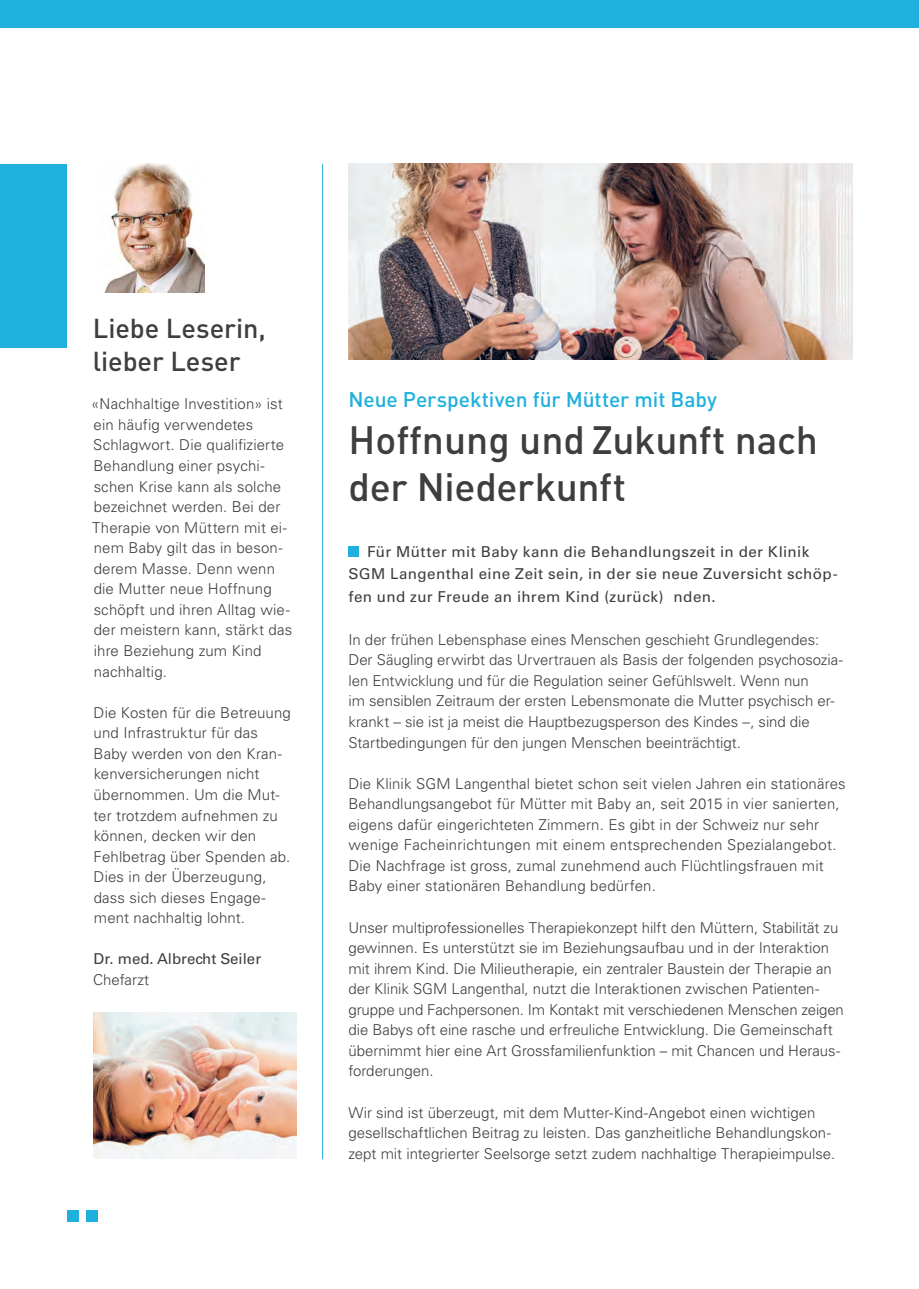
<style>
.page{position:relative;width:919px;height:1289px;background:#fff}
.page>*{position:absolute;margin:0;border:0;box-sizing:border-box;transform-origin:0 0}
.t1{font:500 39px/46.8px "DINOT";letter-spacing:-.01em;color:#3e3e3f}
.t2{font:500 27px/32.4px "DINOT";color:#3e3e3f}
.t3{font:500 21px "DINOT";letter-spacing:-.005em;color:#1fb0de}
.t4{font:300 15px/20.5px "Univers LT Std";color:#3e3e3f}
.t5{font:15px/22.5px "Univers LT Std";letter-spacing:.025em;color:#3e3e3f}
.t6{font:15px "Univers LT Std";color:#3e3e3f}
</style>
<div class="page">
<img style="left:104px;top:164px;width:100px;height:129px">
<hr style="left:322px;top:164px;width:1px;height:995px;background:#1fb0de">
<img style="left:349px;top:164px;width:503px;height:195px">
<div style="left:0;top:0;width:918px;height:27px;background:#1fb0de"></div>
<div style="left:0;top:164px;width:67px;height:184px;background:#1fb0de"></div>
<div style="left:67px;top:1210px;width:12px;height:12px;background:#1fb0de"></div>
<div style="left:86px;top:1210px;width:12px;height:12px;background:#1fb0de"></div>
<div style="left:348px;top:546px;width:11px;height:10px;background:#1fb0de"></div>
<img style="left:93px;top:1012px;width:203px;height:146px">
<h2 class="t2" style="left:93px;top:310px;width:174px">Liebe Leserin, lieber Leser</h2>
<p class="t4" style="left:91px;top:394px;width:203px">«Nachhaltige Investition» ist ein häufig verwendetes<br>Schlagwort. Die qualifizierte<br>Behandlung einer psychi&shy;schen Krise kann als solche bezeichnet werden. Bei der<br>Therapie von Müttern mit ei&shy;nem Baby gilt das in beson&shy;derem Masse. Denn wenn die Mutter neue Hoffnung schöpft und ihren Alltag wie&shy;der meistern kann, stärkt das ihre Beziehung zum Kind nachhaltig.</p>
<p class="t4" style="left:93px;top:702px;width:199px">Die Kosten für die Betreuung und Infrastruktur für das<br>Baby werden von den Kran&shy;kenversicherungen nicht übernommen. Um die Mut&shy;ter trotzdem aufnehmen zu können, decken wir den<br>Fehlbetrag über Spenden ab.<br>Dies in der Überzeugung, dass sich dieses Engage&shy;ment nachhaltig lohnt.</p>
<p class="t6" style="left:94px;top:950px;width:169px">Dr. med. Albrecht Seiler</p>
<p class="t4" style="left:93px;top:969px;width:57px">Chefarzt</p>
<h3 class="t3" style="left:348px;top:383px;width:370px">Neue Perspektiven für Mütter mit Baby</h3>
<h1 class="t1" style="left:348px;top:414px;width:471px">Hoffnung und Zukunft nach der Niederkunft</h1>
<p class="t5" style="left:348px;top:540px;width:490px;text-indent:19px">Für Mütter mit Baby kann die Behandlungszeit in der Klinik<br>SGM Langenthal eine Zeit sein, in der sie neue Zuversicht schöp&shy;fen und zur Freude an ihrem Kind (zurück) nden.</p>
<p class="t4" style="left:348px;top:629px;width:496px">In der frühen Lebensphase eines Menschen geschieht Grundlegendes:<br>Der Säugling erwirbt das Urvertrauen als Basis der folgenden psychosozia&shy;len Entwicklung und für die Regulation seiner Gefühlswelt. Wenn nun<br>im sensiblen Zeitraum der ersten Lebensmonate die Mutter psychisch er&shy;krankt – sie ist ja meist die Hauptbezugsperson des Kindes –, sind die Startbedingungen für den jungen Menschen beeinträchtigt.</p>
<p class="t4" style="left:348px;top:773px;width:498px">Die Klinik SGM Langenthal bietet schon seit vielen Jahren ein stationäres Behandlungsangebot für Mütter mit Baby an, seit 2015 in vier sanierten, eigens dafür eingerichteten Zimmern. Es gibt in der Schweiz nur sehr wenige Facheinrichtungen mit einem entsprechenden Spezialangebot.<br>Die Nachfrage ist gross, zumal zunehmend auch Flüchtlingsfrauen mit Baby einer stationären Behandlung bedürfen.</p>
<p class="t4" style="left:348px;top:917px;width:497px">Unser multiprofessionelles Therapiekonzept hilft den Müttern, Stabilität zu gewinnen. Es unterstützt sie im Beziehungsaufbau und in der Interaktion mit ihrem Kind. Die Milieutherapie, ein zentraler Baustein der Therapie an der Klinik SGM Langenthal, nutzt die Interaktionen zwischen Patienten&shy;gruppe und Fachpersonen. Im Kontakt mit verschiedenen Menschen zeigen die Babys oft eine rasche und erfreuliche Entwicklung. Die Gemeinschaft übernimmt hier eine Art Grossfamilienfunktion – mit Chancen und Heraus&shy;forderungen.</p>
<p class="t4" style="left:348px;top:1101px;width:488px">Wir sind ist überzeugt, mit dem Mutter-Kind-Angebot einen wichtigen gesellschaftlichen Beitrag zu leisten. Das ganzheitliche Behandlungskon&shy;zept mit integrierter Seelsorge setzt zudem nachhaltige Therapieimpulse.</p>
</div>
